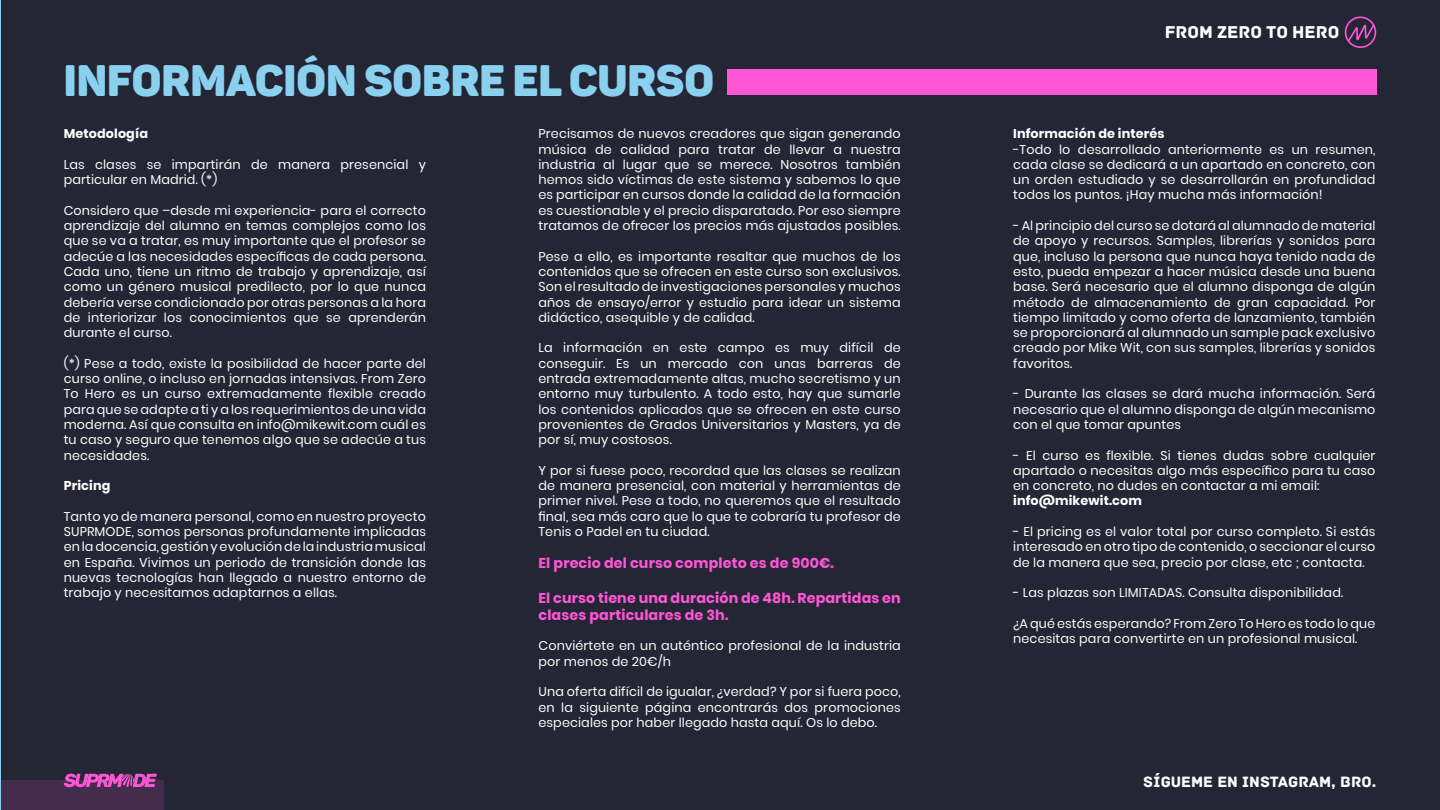
<style>
.page{position:relative;width:1440px;height:810px;background:#242535}
.page>*{position:absolute;margin:0;border:0;box-sizing:border-box;transform-origin:0 0}
.t1{font:900 43.5px "Panton";color:#8ad1ef}
.t2{font:18px "Archive";color:#fff}
.t3{font:15.75px "Archive";color:#fff}
.t4{font:700 14.25px/17.1px "Poppins";letter-spacing:.01em;color:#ff56d6}
.t5{font:12.75px/15.3px "Poppins";letter-spacing:.01em;color:#fff;text-align:justify}
.t6{font:700 12.75px "Poppins";letter-spacing:.01em;color:#fff}
</style>
<div class="page">
<div style="left:0;top:780px;width:164px;height:30px;background:#442c4c"></div>
<svg style="left:1345px;top:16px;width:31px;height:32px"></svg>
<svg style="left:64px;top:774px;width:93px;height:13px"></svg>
<hr style="left:0;top:0;width:1px;height:810px;background:#8ad1ef">
<div style="left:728px;top:70px;width:649px;height:25px;background:#ff56d6"></div>
<h1 class="t1" style="left:64px;top:53px;width:652px">INFORMACIÓN SOBRE EL CURSO</h1>
<p class="t6" style="left:64px;top:126px;width:86px">Metodología</p>
<p class="t5" style="left:64px;top:157px;width:364px">Las clases se impartirán de manera presencial y particular en Madrid. (*)</p>
<p class="t5" style="left:64px;top:203px;width:364px">Considero que –desde mi experiencia- para el correcto aprendizaje del alumno en temas complejos como los que se va a tratar, es muy importante que el profesor se adecúe a las necesidades específicas de cada persona.<br>Cada uno, tiene un ritmo de trabajo y aprendizaje, así como un género musical predilecto, por lo que nunca debería verse condicionado por otras personas a la hora de interiorizar los conocimientos que se aprenderán durante el curso.</p>
<p class="t5" style="left:64px;top:356px;width:364px">(*) Pese a todo, existe la posibilidad de hacer parte del curso online, o incluso en jornadas intensivas. From Zero To Hero es un curso extremadamente flexible creado para que se adapte a ti y a los requerimientos de una vida moderna. Así que consulta en info@mikewit.com cuál es tu caso y seguro que tenemos algo que se adecúe a tus necesidades.</p>
<p class="t6" style="left:64px;top:478px;width:48px">Pricing</p>
<p class="t5" style="left:64px;top:509px;width:364px">Tanto yo de manera personal, como en nuestro proyecto SUPRMODE, somos personas profundamente implicadas en la docencia, gestión y evolución de la industria musical en España. Vivimos un periodo de transición donde las nuevas tecnologías han llegado a nuestro entorno de trabajo y necesitamos adaptarnos a ellas.</p>
<p class="t5" style="left:538px;top:126px;width:364px">Precisamos de nuevos creadores que sigan generando música de calidad para tratar de llevar a nuestra industria al lugar que se merece. Nosotros también hemos sido víctimas de este sistema y sabemos lo que es participar en cursos donde la calidad de la formación es cuestionable y el precio disparatado. Por eso siempre tratamos de ofrecer los precios más ajustados posibles.</p>
<p class="t5" style="left:538px;top:249px;width:364px">Pese a ello, es importante resaltar que muchos de los contenidos que se ofrecen en este curso son exclusivos.<br>Son el resultado de investigaciones personales y muchos años de ensayo/error y estudio para idear un sistema didáctico, asequible y de calidad.</p>
<p class="t5" style="left:538px;top:340px;width:364px">La información en este campo es muy difícil de conseguir. Es un mercado con unas barreras de entrada extremadamente altas, mucho secretismo y un entorno muy turbulento. A todo esto, hay que sumarle los contenidos aplicados que se ofrecen en este curso provenientes de Grados Universitarios y Masters, ya de por sí, muy costosos.</p>
<p class="t5" style="left:538px;top:463px;width:364px">Y por si fuese poco, recordad que las clases se realizan de manera presencial, con material y herramientas de primer nivel. Pese a todo, no queremos que el resultado final, sea más caro que lo que te cobraría tu profesor de Tenis o Padel en tu ciudad.</p>
<p class="t4" style="left:538px;top:555px;width:297px">El precio del curso completo es de 900€.</p>
<p class="t4" style="left:538px;top:589px;width:364px">El curso tiene una duración de 48h. Repartidas en clases particulares de 3h.</p>
<p class="t5" style="left:538px;top:638px;width:364px">Conviértete en un auténtico profesional de la industria por menos de 20€/h</p>
<p class="t5" style="left:538px;top:684px;width:364px">Una oferta difícil de igualar, ¿verdad? Y por si fuera poco, en la siguiente página encontrarás dos promociones especiales por haber llegado hasta aquí. Os lo debo.</p>
<h2 class="t2" style="left:1165px;top:21px;width:176px">FROM ZERO TO HERO</h2>
<p class="t6" style="left:1013px;top:126px;width:153px">Información de interés</p>
<p class="t5" style="left:1013px;top:142px;width:364px">-Todo lo desarrollado anteriormente es un resumen, cada clase se dedicará a un apartado en concreto, con un orden estudiado y se desarrollarán en profundidad todos los puntos. ¡Hay mucha más información!</p>
<p class="t5" style="left:1013px;top:218px;width:364px">- Al principio del curso se dotará al alumnado de material de apoyo y recursos. Samples, librerías y sonidos para que, incluso la persona que nunca haya tenido nada de esto, pueda empezar a hacer música desde una buena base. Será necesario que el alumno disponga de algún método de almacenamiento de gran capacidad. Por tiempo limitado y como oferta de lanzamiento, también se proporcionará al alumnado un sample pack exclusivo creado por Mike Wit, con sus samples, librerías y sonidos favoritos.</p>
<p class="t5" style="left:1013px;top:386px;width:364px">- Durante las clases se dará mucha información. Será necesario que el alumno disponga de algún mecanismo con el que tomar apuntes</p>
<p class="t5" style="left:1013px;top:448px;width:364px">- El curso es flexible. Si tienes dudas sobre cualquier apartado o necesitas algo más específico para tu caso en concreto, no dudes en contactar a mi email:</p>
<p class="t6" style="left:1013px;top:494px;width:130px">info@mikewit.com</p>
<p class="t5" style="left:1013px;top:524px;width:364px">- El pricing es el valor total por curso completo. Si estás interesado en otro tipo de contenido, o seccionar el curso de la manera que sea, precio por clase, etc ; contacta.</p>
<p class="t5" style="left:1013px;top:585px;width:331px">- Las plazas son LIMITADAS. Consulta disponibilidad.</p>
<p class="t5" style="left:1013px;top:616px;width:364px">¿A qué estás esperando? From Zero To Hero es todo lo que necesitas para convertirte en un profesional musical.</p>
<p class="t3" style="left:1144px;top:773px;width:234px">SÍGUEME EN INSTAGRAM, BRO.</p>
</div>
